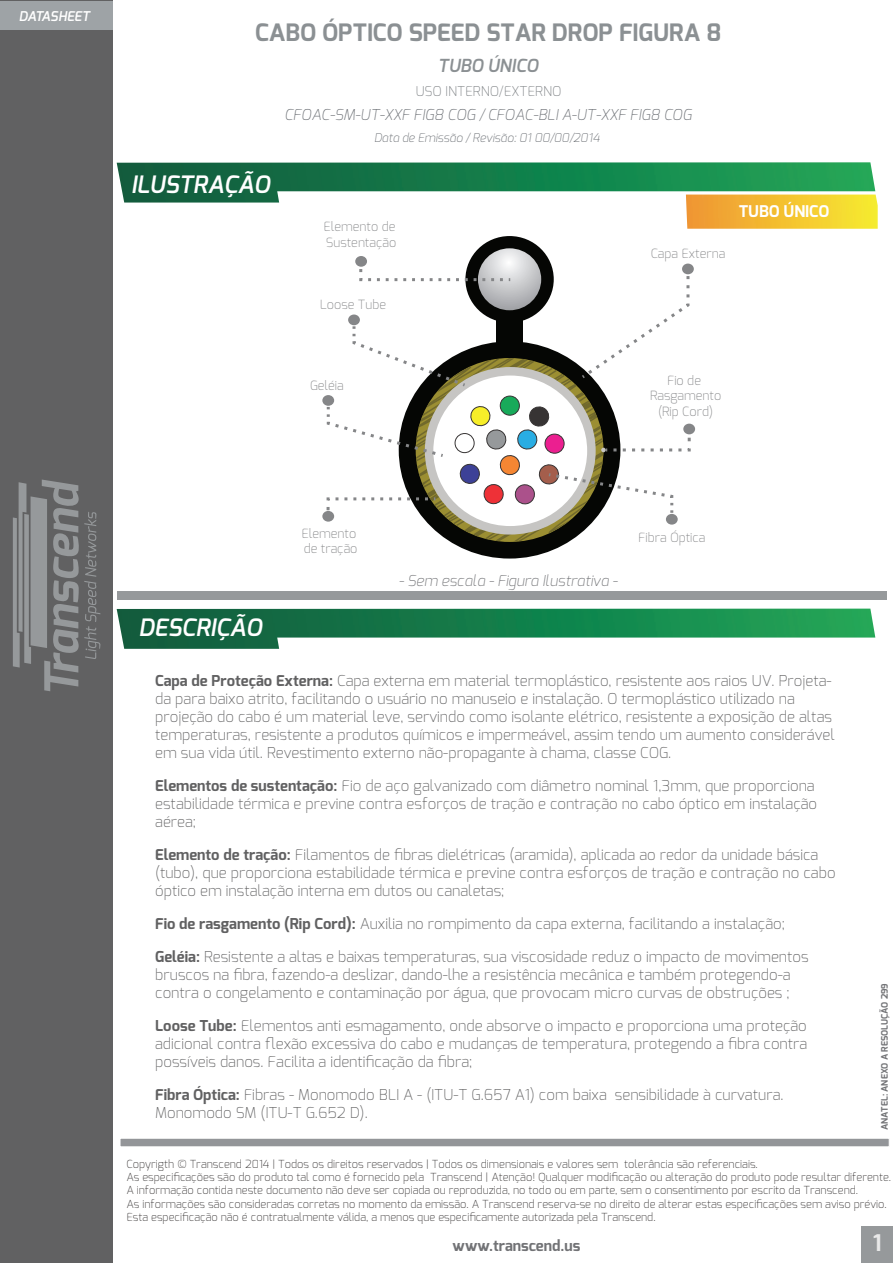
<style>
.page{position:relative;width:893px;height:1263px;background:#fff}
.page>*{position:absolute;margin:0;border:0;box-sizing:border-box;transform-origin:0 0}
.t1{font:700 24px "Exo";color:#8b9093}
.t2{font:italic 600 24px "Exo";color:#fff}
.t3{font:700 22.95px "Exo";color:#e9e9e9}
.t4{font:italic 600 18px "Exo";color:#8b9093}
.t5{font:700 16.2px "Exo";color:#fff}
.t6{font:200 15px/18px "Exo";color:#616162}
.t7{font:italic 200 15px "Exo";color:#696d72}
.t8{font:italic 200 15px "Exo";color:#727376}
.t9{font:700 15px "Exo";color:#727376}
.t10{font:200 13.5px "Exo";color:#7b7f82}
.t11{font:italic 600 13.5px "Exo";letter-spacing:-.005em;color:#fff}
.t12{font:200 12.75px/15.3px "Exo";color:#858688}
.t13{font:italic 200 12px "Exo";color:#696d72}
.t14{font:200 11.1px/13.4px "Exo";color:#373434}
.t15{font:700 9px "Exo";color:#727376}
.s1{font-weight:700}
</style>
<div class="page">
<div style="left:0;top:1px;width:112px;height:1262px;background:#616162"></div>
<svg style="left:13px;top:479px;width:88px;height:212px"></svg>
<img style="left:117px;top:162px;width:758px;height:41px">
<img style="left:686px;top:195px;width:192px;height:34px">
<div style="left:399px;top:341px;width:221px;height:217px;background:#050604;border-radius:50%"></div>
<div style="left:465px;top:236px;width:89px;height:87px;background:#050604;border-radius:50%"></div>
<svg style="left:325px;top:248px;width:367px;height:294px"></svg>
<div style="left:683px;top:424px;width:12px;height:10px;background:#858688;border-radius:50%"></div>
<div style="left:666px;top:514px;width:12px;height:11px;background:#858688;border-radius:50%"></div>
<div style="left:682px;top:264px;width:12px;height:10px;background:#858688;border-radius:50%"></div>
<div style="left:355px;top:256px;width:12px;height:11px;background:#858688;border-radius:50%"></div>
<div style="left:348px;top:314px;width:12px;height:11px;background:#858688;border-radius:50%"></div>
<div style="left:322px;top:395px;width:12px;height:11px;background:#858688;border-radius:50%"></div>
<div style="left:322px;top:511px;width:12px;height:11px;background:#858688;border-radius:50%"></div>
<img style="left:117px;top:609px;width:758px;height:40px">
<div style="left:120px;top:1138px;width:770px;height:9px;background:#939598;border:1px solid #fff"></div>
<div style="left:118px;top:591px;width:769px;height:9px;background:#96999b"></div>
<div style="left:862px;top:1226px;width:31px;height:37px;background:#96999b"></div>
<div style="left:0;top:1px;width:112px;height:28px;background:#9ea3a6"></div>
<p class="t11" style="left:19px;top:7px;width:73px">DATASHEET</p>
<h1 class="t1" style="left:255px;top:17px;width:467px">CABO ÓPTICO SPEED STAR DROP FIGURA 8</h1>
<p class="t4" style="left:438px;top:54px;width:101px">TUBO ÚNICO</p>
<p class="t10" style="left:415px;top:83px;width:147px">USO INTERNO/EXTERNO</p>
<p class="t7" style="left:284px;top:105px;width:409px">CFOAC-SM-UT-XXF FIG8 COG / CFOAC-BLI A-UT-XXF FIG8 COG</p>
<p class="t13" style="left:374px;top:130px;width:227px">Data de Emissão / Revisão: 01 00/00/2014</p>
<h1 class="t2" style="left:131px;top:169px;width:140px">ILUSTRAÇÃO</h1>
<p class="t12" style="left:323px;top:219px;width:74px">Elemento de<br>Sustentação</p>
<p class="t12" style="left:651px;top:245px;width:76px">Capa Externa</p>
<p class="t5" style="left:739px;top:201px;width:92px">TUBO ÚNICO</p>
<p class="t12" style="left:320px;top:297px;width:68px">Loose Tube</p>
<p class="t12" style="left:310px;top:378px;width:35px">Geléia</p>
<p class="t12" style="left:650px;top:373px;width:73px;text-align:center">Fio de<br>Rasgamento (Rip Cord)</p>
<p class="t12" style="left:301px;top:526px;width:58px">Elemento de tração</p>
<p class="t8" style="left:399px;top:570px;width:220px">- Sem escala - Figura Ilustrativa -</p>
<p class="t12" style="left:638px;top:530px;width:69px">Fibra Óptica</p>
<h1 class="t2" style="left:138px;top:612px;width:125px">DESCRIÇÃO</h1>
<p class="t6" style="left:155px;top:672px;width:681px"><span class="s1">Capa de Proteção Externa:</span> Capa externa em material termoplástico, resistente aos raios UV. Projeta&shy;da para baixo atrito, facilitando o usuário no manuseio e instalação. O termoplástico utilizado na projeção do cabo é um material leve, servindo como isolante elétrico, resistente a exposição de altas temperaturas, resistente a produtos químicos e impermeável, assim tendo um aumento considerável em sua vida útil. Revestimento externo não-propagante à chama, classe COG.</p>
<p class="t6" style="left:155px;top:777px;width:663px"><span class="s1">Elementos de sustentação:</span> Fio de aço galvanizado com diâmetro nominal 1,3mm, que proporciona estabilidade térmica e previne contra esforços de tração e contração no cabo óptico em instalação aérea;</p>
<p class="t6" style="left:155px;top:846px;width:682px"><span class="s1">Elemento de tração:</span> Filamentos de fibras dielétricas (aramida), aplicada ao redor da unidade básica (tubo), que proporciona estabilidade térmica e previne contra esforços de tração e contração no cabo óptico em instalação interna em dutos ou canaletas;</p>
<p class="t6" style="left:155px;top:915px;width:631px"><span class="s1">Fio de rasgamento (Rip Cord):</span> Auxilia no rompimento da capa externa, facilitando a instalação;</p>
<p class="t6" style="left:155px;top:948px;width:655px"><span class="s1">Geléia:</span> Resistente a altas e baixas temperaturas, sua viscosidade reduz o impacto de movimentos bruscos na fibra, fazendo-a deslizar, dando-lhe a resistência mecânica e também protegendo-a contra o congelamento e contaminação por água, que provocam micro curvas de obstruções ;</p>
<p class="t6" style="left:155px;top:1017px;width:654px;text-align:justify"><span class="s1">Loose Tube:</span> Elementos anti esmagamento, onde absorve o impacto e proporciona uma proteção adicional contra flexão excessiva do cabo e mudanças de temperatura, protegendo a fibra contra possíveis danos. Facilita a identificação da fibra;</p>
<p class="t6" style="left:155px;top:1086px;width:630px"><span class="s1">Fibra Óptica:</span> Fibras - Monomodo BLI A - (ITU-T G.657 A1) com baixa sensibilidade à curvatura.<br>Monomodo SM (ITU-T G.652 D).</p>
<p class="t14" style="left:126px;top:1157px;width:766px">Copyrigth © Transcend 2014 | Todos os direitos reservados | Todos os dimensionais e valores sem tolerância são referenciais.<br>As especificações são do produto tal como é fornecido pela Transcend | Atenção! Qualquer modificação ou alteração do produto pode resultar diferente.<br>A informação contida neste documento não deve ser copiada ou reproduzida, no todo ou em parte, sem o consentimento por escrito da Transcend.<br>As informações são consideradas corretas no momento da emissão. A Transcend reserva-se no direito de alterar estas especificações sem aviso prévio.<br>Esta especificação não é contratualmente válida, a menos que especificamente autorizada pela Transcend.</p>
<p class="t15" style="left:879px;top:1130px;width:149px;rotate:-90deg">ANATEL: ANEXO A RESOLUÇÃO 299</p>
<p class="t9" style="left:452px;top:1236px;width:129px">www.transcend.us</p>
<h2 class="t3" style="left:873px;top:1228px;width:10px">1</h2>
</div>
